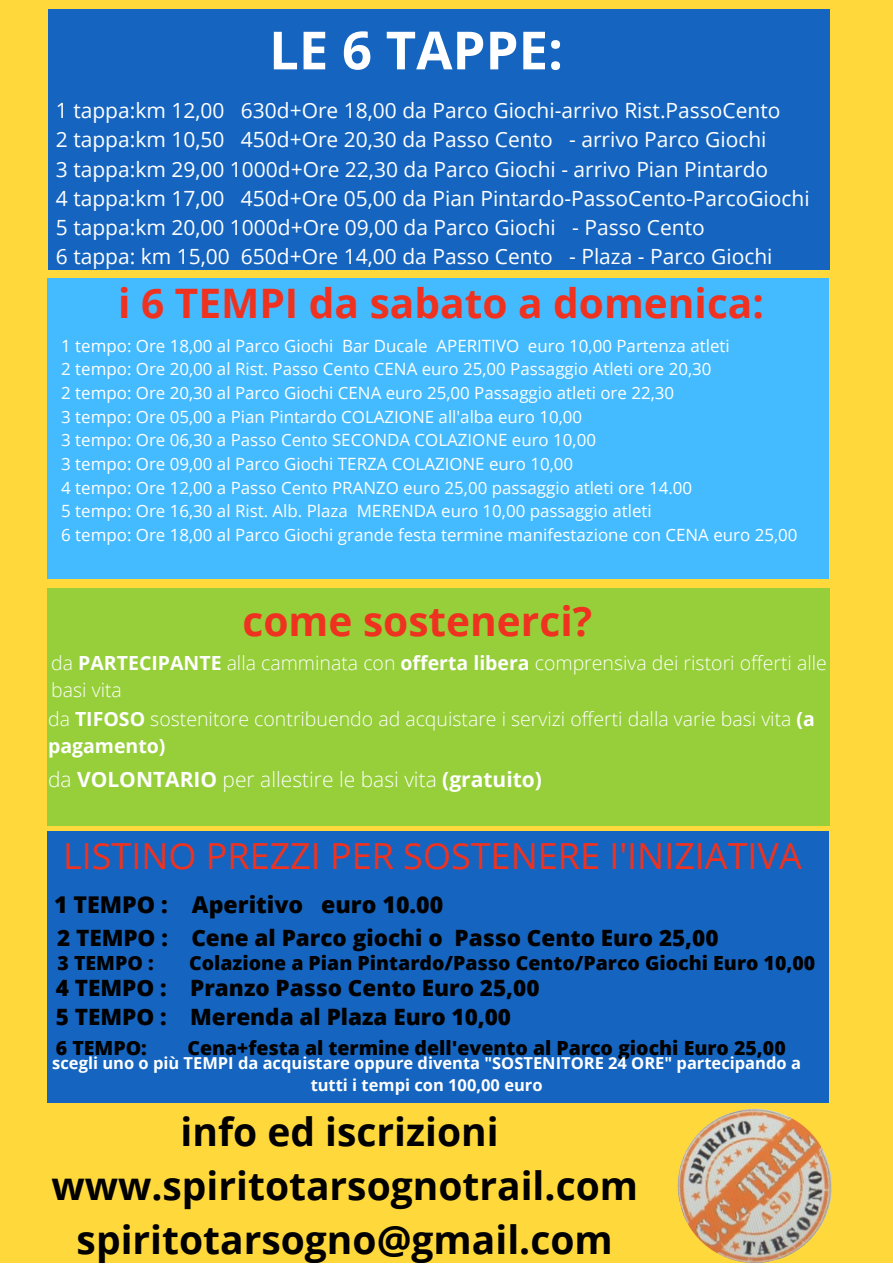
<style>
.page{position:relative;width:893px;height:1264px;background:#fff}
.page>*{position:absolute;margin:0;border:0;box-sizing:border-box;transform-origin:0 0}
.t1{font:700 52.65px "Open Sans";color:#fff}
.t2{font:700 40.65px "Open Sans";color:#ef3220}
.t3{font:700 39px/54px "Open Sans";color:#000;text-align:center}
.t4{font:36px "Open Sans";color:#ef3220}
.t5{font:800 23.1px "Open Sans";color:#000}
.t6{font:800 22.5px/49.5px "Open Sans";color:#000}
.t7{font:21px/29.2px "Open Sans";color:#fff}
.t8{font:300 21px "Open Sans";color:#fff}
.t9{font:300 19.5px/27px "Open Sans";color:#fff}
.t10{font:800 19.5px "Open Sans";color:#000}
.t11{font:16.95px/23.5px "Open Sans";color:#fff}
.t12{font:700 16.5px/22.5px "Open Sans";color:#fff;text-align:center}
.s1{font-weight:700}
</style>
<div class="page">
<div style="left:0;top:0;width:892px;height:1262px;background:#ffd93b"></div>
<div style="left:47px;top:588px;width:782px;height:237px;background:#96cf3a"></div>
<div style="left:48px;top:9px;width:781px;height:261px;background:#1565c0"></div>
<div style="left:47px;top:278px;width:781px;height:300px;background:#45bbff"></div>
<div style="left:47px;top:831px;width:781px;height:271px;background:#1565c0"></div>
<img style="left:669px;top:1100px;width:163px;height:162px">
<h1 class="t1" style="left:269px;top:13px;width:295px">LE 6 TAPPE:</h1>
<p class="t7" style="left:56px;top:95px;width:755px">1 tappa:km 12,00 630d+Ore 18,00 da Parco Giochi-arrivo Rist.PassoCento<br>2 tappa:km 10,50 450d+Ore 20,30 da Passo Cento - arrivo Parco Giochi<br>3 tappa:km 29,00 1000d+Ore 22,30 da Parco Giochi - arrivo Pian Pintardo<br>4 tappa:km 17,00 450d+Ore 05,00 da Pian Pintardo-PassoCento-ParcoGiochi 5 tappa:km 20,00 1000d+Ore 09,00 da Parco Giochi - Passo Cento<br>6 tappa: km 15,00 650d+Ore 14,00 da Passo Cento - Plaza - Parco Giochi</p>
<h2 class="t2" style="left:118px;top:274px;width:647px">i 6 TEMPI da sabato a domenica:</h2>
<p class="t11" style="left:61px;top:333px;width:737px">1 tempo: Ore 18,00 al Parco Giochi Bar Ducale APERITIVO euro 10,00 Partenza atleti<br>2 tempo: Ore 20,00 al Rist. Passo Cento CENA euro 25,00 Passaggio Atleti ore 20,30<br>2 tempo: Ore 20,30 al Parco Giochi CENA euro 25,00 Passaggio atleti ore 22,30<br>3 tempo: Ore 05,00 a Pian Pintardo COLAZIONE all'alba euro 10,00<br>3 tempo: Ore 06,30 a Passo Cento SECONDA COLAZIONE euro 10,00<br>3 tempo: Ore 09,00 al Parco Giochi TERZA COLAZIONE euro 10,00<br>4 tempo: Ore 12,00 a Passo Cento PRANZO euro 25,00 passaggio atleti ore 14.00<br>5 tempo: Ore 16,30 al Rist. Alb. Plaza MERENDA euro 10,00 passaggio atleti<br>6 tempo: Ore 18,00 al Parco Giochi grande festa termine manifestazione con CENA euro 25,00</p>
<h2 class="t2" style="left:242px;top:592px;width:351px">come sostenerci?</h2>
<p class="t9" style="left:51px;top:649px;width:777px">da <span class="s1">PARTECIPANTE</span> alla camminata con <span class="s1">offerta libera</span> comprensiva dei ristori offerti alle basi vita</p>
<p class="t9" style="left:48px;top:705px;width:768px">da <span class="s1">TIFOSO</span> sostenitore contribuendo ad acquistare i servizi offerti dalla varie basi vita <span class="s1">(a pagamento)</span></p>
<p class="t8" style="left:48px;top:764px;width:495px">da <span class="s1">VOLONTARIO</span> per allestire le basi vita <span class="s1">(gratuito)</span></p>
<h3 class="t4" style="left:63px;top:830px;width:740px">LISTINO PREZZI PER SOSTENERE I'INIZIATIVA</h3>
<h3 class="t5" style="left:54px;top:888px;width:390px">1 TEMPO : Aperitivo euro 10.00</h3>
<h3 class="t6" style="left:56px;top:912px;width:664px">2 TEMPO : Cene al Parco giochi o Passo Cento Euro 25,00<br>4 TEMPO : Pranzo Passo Cento Euro 25,00</h3>
<h3 class="t6" style="left:56px;top:991px;width:456px">5 TEMPO : Merenda al Plaza Euro 10,00</h3>
<p class="t10" style="left:56px;top:1034px;width:92px">6 TEMPO:</p>
<p class="t10" style="left:187px;top:1034px;width:599px">Cena+festa al termine dell'evento al Parco giochi Euro 25,00</p>
<p class="t12" style="left:52px;top:1050px;width:750px">scegli uno o più TEMPI da acquistare oppure diventa "SOSTENITORE 24 ORE" partecipando a tutti i tempi con 100,00 euro</p>
<p class="t10" style="left:58px;top:949px;width:98px">3 TEMPO :</p>
<p class="t10" style="left:189px;top:949px;width:627px">Colazione a Pian Pintardo/Passo Cento/Parco Giochi Euro 10,00</p>
<h3 class="t3" style="left:51px;top:1103px;width:588px">info ed iscrizioni www.spiritotarsognotrail.com spiritotarsogno@gmail.com</h3>
</div>
